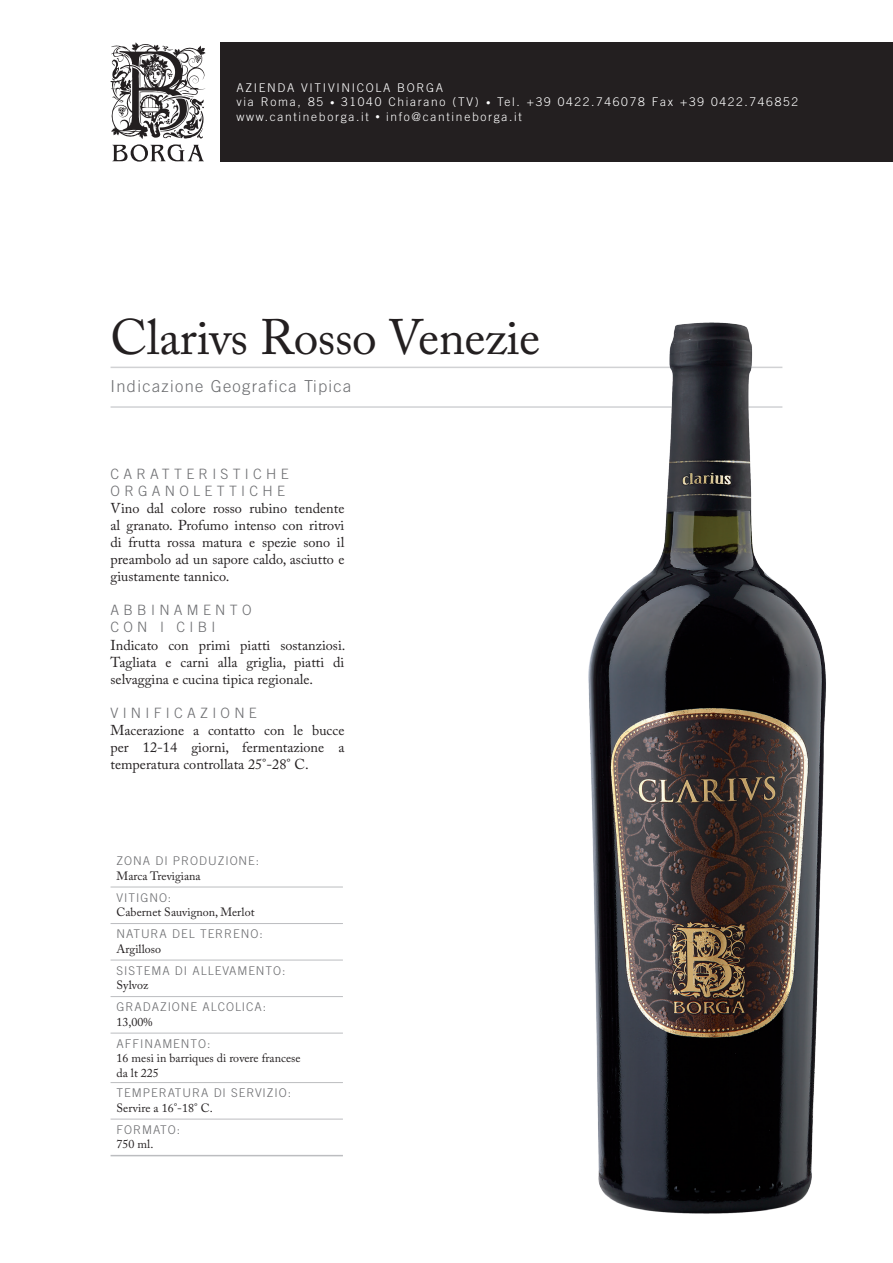
<style>
.page{position:relative;width:893px;height:1263px;background:#fff}
.page>*{position:absolute;margin:0;border:0;box-sizing:border-box;transform-origin:0 0}
.t1{font:49.5px "Adobe Caslon Pro";letter-spacing:-.01em;color:#231f20}
.t2{font:300 16.5px "Trade Gothic LT Std";letter-spacing:.08em;color:#6c6d70}
.t3{font:14.25px/17.1px "Adobe Caslon Pro";color:#231f20;text-align:justify}
.t4{font:300 14.25px/17.1px "Trade Gothic LT Std";letter-spacing:.3em;color:#6c6d70}
.t5{font:300 12px/14.4px "Trade Gothic LT Std";letter-spacing:.14em;color:#fff}
.t6{font:300 12px "Trade Gothic LT Std";letter-spacing:.08em;color:#6c6d70}
.t7{font:12px/14.4px "Adobe Caslon Pro";color:#231f20}
.s1{font-size:9px}
</style>
<div class="page">
<hr style="left:111px;top:406px;width:671px;height:2px;background:#d1d2d4">
<div style="left:220px;top:43px;width:673px;height:119px;background:#231f20"></div>
<svg style="left:111px;top:886px;width:232px;height:233px"></svg>
<hr style="left:111px;top:887px;width:232px;height:1px;background:#bcbdc0">
<hr style="left:111px;top:923px;width:232px;height:1px;background:#bcbdc0">
<hr style="left:111px;top:960px;width:232px;height:1px;background:#bcbdc0">
<hr style="left:111px;top:996px;width:232px;height:1px;background:#bcbdc0">
<hr style="left:111px;top:1033px;width:232px;height:1px;background:#bcbdc0">
<hr style="left:111px;top:1082px;width:232px;height:1px;background:#bcbdc0">
<hr style="left:111px;top:1119px;width:232px;height:1px;background:#bcbdc0">
<hr style="left:111px;top:1155px;width:232px;height:1px;background:#bcbdc0">
<hr style="left:111px;top:367px;width:671px;height:1px;background:#d1d2d4">
<img style="left:529px;top:322px;width:297px;height:892px">
<svg style="left:110px;top:42px;width:96px;height:120px"></svg>
<p class="t5" style="left:236px;top:80px;width:563px">Azienda Vitiv inicola Borga<br>via Roma, 85 <span class="s1">•</span> 31040 Chiarano (TV) <span class="s1">•</span> Tel. +39 0422.746078 Fax +39 0422.746852 www.cantineborga.it <span class="s1">•</span> info@cantineborga.it</p>
<h1 class="t1" style="left:111px;top:308px;width:431px">Clarivs Rosso Venezie</h1>
<p class="t2" style="left:111px;top:376px;width:242px">Indicazione Geografica Tipica</p>
<p class="t4" style="left:111px;top:465px;width:180px">CARATTERISTICHE<br>ORGANOLETTICHE</p>
<p class="t3" style="left:111px;top:499px;width:235px">Vino dal colore rosso rubino tendente al granato. Profumo intenso con ritrovi di frutta rossa matura e spezie sono il preambolo ad un sapore caldo, asciutto e giustamente tannico.</p>
<p class="t4" style="left:111px;top:601px;width:142px">ABBINAMENTO<br>CON I CIBI</p>
<p class="t3" style="left:111px;top:636px;width:236px">Indicato con primi piatti sostanziosi.<br>Tagliata e carni alla griglia, piatti di selvaggina e cucina tipica regionale.</p>
<p class="t4" style="left:111px;top:704px;width:148px">VINIFICAZIONE</p>
<p class="t3" style="left:111px;top:721px;width:235px">Macerazione a contatto con le bucce per 12-14 giorni, fermentazione a temperatura controllata 25°-28° C.</p>
<p class="t6" style="left:117px;top:854px;width:144px">ZONA DI PRODUZIONE:</p>
<p class="t7" style="left:117px;top:868px;width:86px">Marca Trevigiana</p>
<p class="t6" style="left:117px;top:890px;width:56px">VITIGNO:</p>
<p class="t7" style="left:117px;top:905px;width:139px">Cabernet Sauvignon, Merlot</p>
<p class="t6" style="left:117px;top:927px;width:148px">NATURA DEL TERRENO:</p>
<p class="t7" style="left:117px;top:941px;width:46px">Argilloso</p>
<p class="t6" style="left:117px;top:963px;width:170px">SISTEMA DI ALLEVAMENTO:</p>
<p class="t7" style="left:117px;top:978px;width:33px">Sylvoz</p>
<p class="t6" style="left:117px;top:1000px;width:151px">GRADAZIONE ALCOLICA:</p>
<p class="t7" style="left:117px;top:1014px;width:38px">13,00%</p>
<p class="t6" style="left:117px;top:1036px;width:95px">AFFINAMENTO:</p>
<p class="t7" style="left:117px;top:1051px;width:185px">16 mesi in barriques di rovere francese da lt 225</p>
<p class="t6" style="left:117px;top:1086px;width:176px">TEMPERATURA DI SERVIZIO:</p>
<p class="t7" style="left:117px;top:1100px;width:98px">Servire a 16°-18° C.</p>
<p class="t6" style="left:117px;top:1122px;width:65px">FORMATO:</p>
<p class="t7" style="left:117px;top:1137px;width:38px">750 ml.</p>
</div>
